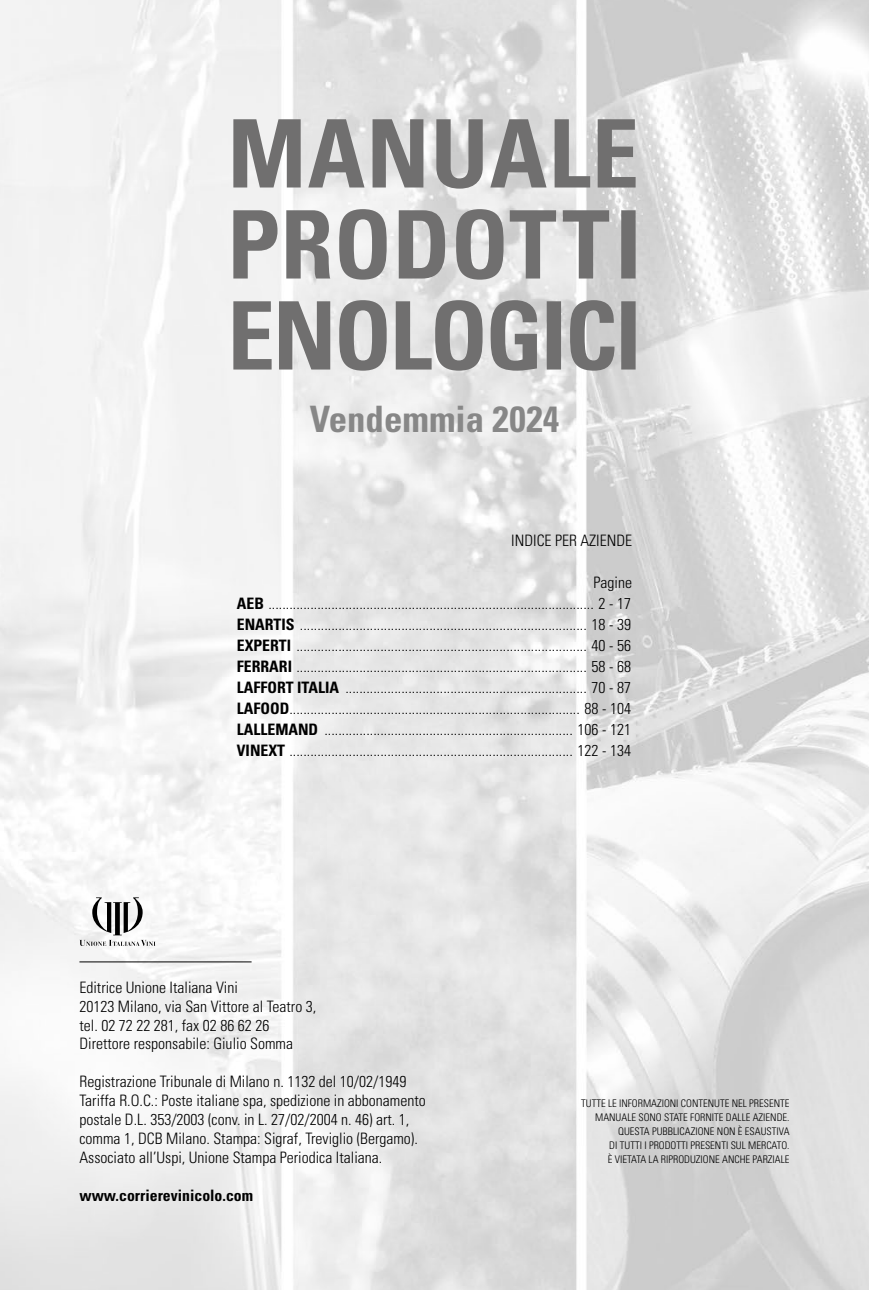
<style>
.page{position:relative;width:869px;height:1290px;background:#fff}
.page>*{position:absolute;margin:0;border:0;box-sizing:border-box;transform-origin:0 0}
.t1{font:700 condensed 36.4px "Univers LT Std";color:#878787}
.t2{font:300 condensed 15.75px/21px "Univers LT Std";color:#000}
.t3{font:700 condensed 15.75px "Univers LT Std";color:#000}
.t4{font:300 condensed 10.5px/14px "Univers LT Std";color:#000;text-align:right}
.s1{font-weight:700}
</style>
<div class="page">
<img style="left:0;top:0;width:868px;height:1290px">
<svg style="left:233px;top:300px;width:402px;height:71px;background:#a4a4a4"></svg>
<svg style="left:233px;top:209px;width:402px;height:71px"></svg>
<svg style="left:233px;top:119px;width:402px;height:70px;background:#a5a5a5"></svg>
<hr style="left:79px;top:961px;width:172px;height:1px;background:#000">
<svg style="left:79px;top:897px;width:76px;height:49px"></svg>
<h1 class="t1" style="left:309px;top:397px;width:251px">Vendemmia 2024</h1>
<p class="t2" style="left:511px;top:530px;width:122px">INDICE PER AZIENDE</p>
<p class="t2" style="left:237px;top:572px;width:396px;text-align:justify;text-indent:356px">Pagine <span class="s1">AEB</span> ............................................................................................. 2 - 17<br><span class="s1">ENARTIS</span> .................................................................................. 18 - 39<br><span class="s1">EXPERTI</span> ................................................................................... 40 - 56<br><span class="s1">FERRARI</span> ................................................................................... 58 - 68<br><span class="s1">LAFFORT ITALIA</span> ..................................................................... 70 - 87<br><span class="s1">LAFOOD</span>................................................................................... 88 - 104<br><span class="s1">LALLEMAND</span> ....................................................................... 106 - 121<br><span class="s1">VINEXT</span> ................................................................................. 122 - 134</p>
<p class="t2" style="left:79px;top:978px;width:238px;line-height:18.9px">Editrice Unione Italiana Vini<br>20123 Milano, via San Vittore al Teatro 3, tel. 02 72 22 281, fax 02 86 62 26<br>Direttore responsabile: Giulio Somma</p>
<p class="t2" style="left:79px;top:1072px;width:347px;line-height:18.9px">Registrazione Tribunale di Milano n. 1132 del 10/02/1949<br>Tariffa R.O.C.: Poste italiane spa, spedizione in abbonamento postale D.L. 353/2003 (conv. in L. 27/02/2004 n. 46) art. 1, comma 1, DCB Milano. Stampa: Sigraf, Treviglio (Bergamo).<br>Associato all’Uspi, Unione Stampa Periodica Italiana.</p>
<p class="t3" style="left:79px;top:1185px;width:175px">www.corrierevinicolo.com</p>
<p class="t4" style="left:581px;top:1096px;width:210px">TUTTE LE INFORMAZIONI CONTENUTE NEL PRESENTE MANUALE SONO STATE FORNITE DALLE AZIENDE.<br>QUESTA PUBBLICAZIONE NON È ESAUSTIVA<br>DI TUTTI I PRODOTTI PRESENTI SUL MERCATO.<br>È VIETATA LA RIPRODUZIONE ANCHE PARZIALE</p>
</div>
